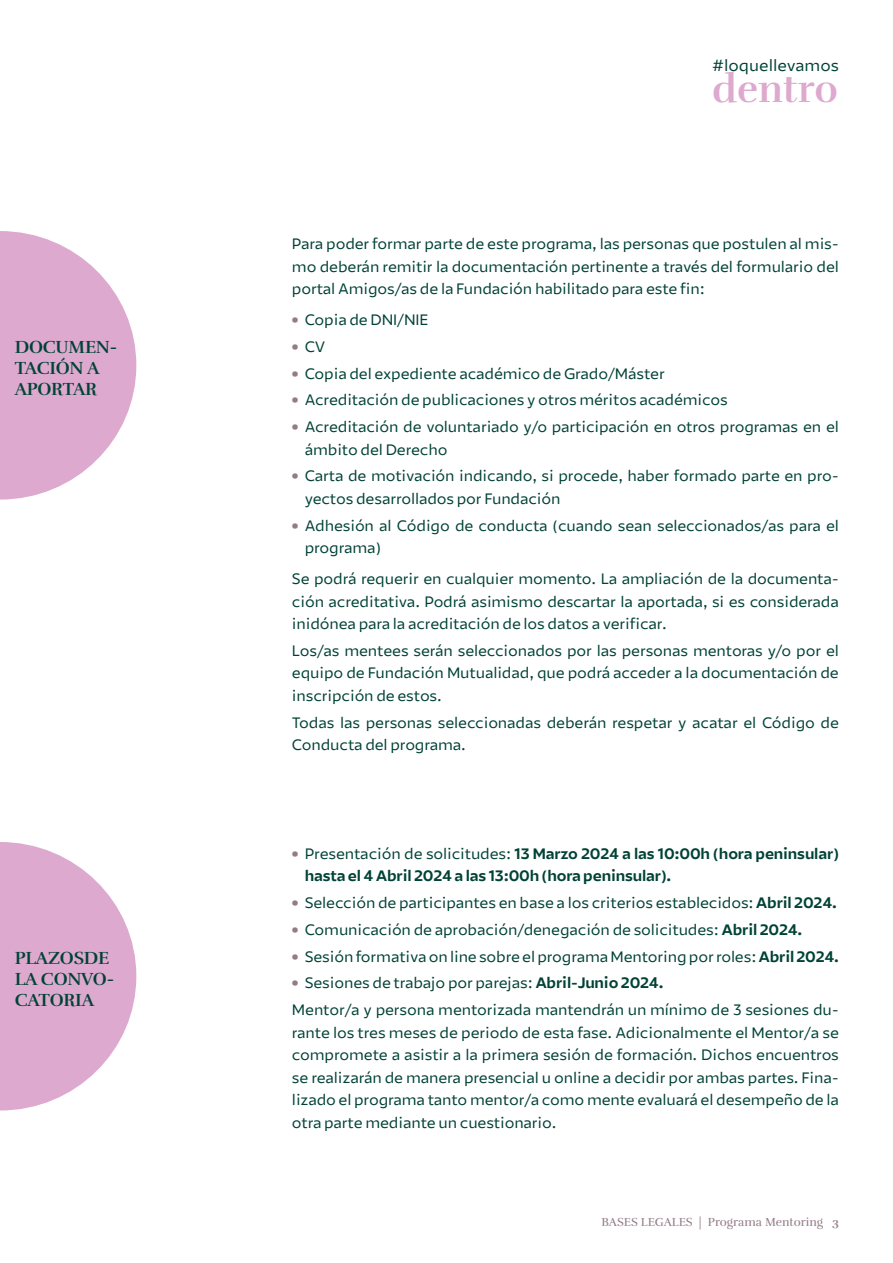
<style>
.page{position:relative;width:893px;height:1263px;background:#fff}
.page>*{position:absolute;margin:0;border:0;box-sizing:border-box;transform-origin:0 0}
.t1{font:700 39.3px "Rufina";color:#dda9ce}
.t2{font:700 18px/21px "Rufina";letter-spacing:-.01em;color:#004236}
.t3{font:15.9px "Mutualidad";color:#004236}
.t4{font:15px/22.5px "Mutualidad";letter-spacing:-.01em;color:#004236}
.t5{font:700 15px/22.5px "Mutualidad";letter-spacing:-.01em;color:#004236}
.t6{font:12px "Rufina";color:#947b89}
.s1{font-weight:900;color:#947b89}
.s2{font-weight:400}
.s3{font-weight:700}
</style>
<div class="page">
<svg style="left:0;top:231px;width:136px;height:269px"></svg>
<svg style="left:0;top:842px;width:136px;height:268px"></svg>
<p class="t2" style="left:15px;top:336px;width:104px">DOCUMEN-<br>TACIÓN A<br>APORTAR</p>
<p class="t2" style="left:15px;top:947px;width:101px">PLAZOSDE<br>LA CONVO-<br>CATORIA</p>
<p class="t3" style="left:712px;top:56px;width:128px">#loquellevamos</p>
<h1 class="t1" style="left:712px;top:65px;width:127px">dentro</h1>
<p class="t4" style="left:292px;top:232px;width:548px;text-align:justify">Para poder formar parte de este programa, las personas que postulen al mis&shy;mo deberán remitir la documentación pertinente a través del formulario del portal Amigos/as de la Fundación habilitado para este fin:</p>
<p class="t4" style="left:292px;top:309px;width:138px"><span class="s1">•</span> Copia de DNI/NIE</p>
<p class="t4" style="left:292px;top:335px;width:35px"><span class="s1">•</span> CV</p>
<p class="t4" style="left:292px;top:362px;width:374px"><span class="s1">•</span> Copia del expediente académico de Grado/Máster</p>
<p class="t4" style="left:292px;top:389px;width:437px"><span class="s1">•</span> Acreditación de publicaciones y otros méritos académicos</p>
<p class="t4" style="left:305px;top:415px;width:536px;text-indent:-13px"><span class="s1">•</span> Acreditación de voluntariado y/o participación en otros programas en el ámbito del Derecho</p>
<p class="t4" style="left:305px;top:465px;width:536px;text-indent:-13px"><span class="s1">•</span> Carta de motivación indicando, si procede, haber formado parte en pro&shy;yectos desarrollados por Fundación</p>
<p class="t4" style="left:305px;top:514px;width:536px;text-indent:-13px"><span class="s1">•</span> Adhesión al Código de conducta (cuando sean seleccionados/as para el programa)</p>
<p class="t4" style="left:292px;top:567px;width:548px;text-align:justify">Se podrá requerir en cualquier momento. La ampliación de la documenta&shy;ción acreditativa. Podrá asimismo descartar la aportada, si es considerada inidónea para la acreditación de los datos a verificar.</p>
<p class="t4" style="left:292px;top:639px;width:548px;text-align:justify">Los/as mentees serán seleccionados por las personas mentoras y/o por el equipo de Fundación Mutualidad, que podrá acceder a la documentación de inscripción de estos.</p>
<p class="t4" style="left:292px;top:711px;width:548px">Todas las personas seleccionadas deberán respetar y acatar el Código de<br>Conducta del programa.</p>
<p class="t5" style="left:305px;top:842px;width:536px;text-indent:-13px"><span class="s1">•</span> <span class="s2">Presentación de solicitudes:</span> 13 Marzo 2024 a las 10:00h (hora peninsular) hasta el 4 Abril 2024 a las 13:00h (hora peninsular).</p>
<p class="t4" style="left:292px;top:892px;width:546px"><span class="s1">•</span> Selección de participantes en base a los criterios establecidos: <span class="s3">Abril 2024.</span></p>
<p class="t4" style="left:292px;top:918px;width:512px"><span class="s1">•</span> Comunicación de aprobación/denegación de solicitudes: <span class="s3">Abril 2024.</span></p>
<p class="t4" style="left:292px;top:945px;width:548px"><span class="s1">•</span> Sesión formativa on line sobre el programa Mentoring por roles: <span class="s3">Abril 2024.</span></p>
<p class="t4" style="left:292px;top:970px;width:548px;line-height:26.7px"><span class="s1">•</span> Sesiones de trabajo por parejas: <span class="s3">Abril-Junio 2024.<br></span>Mentor/a y persona mentorizada mantendrán un mínimo de 3 sesiones du-</p>
<p class="t4" style="left:292px;top:1021px;width:548px;text-align:justify">rante los tres meses de periodo de esta fase. Adicionalmente el Mentor/a se compromete a asistir a la primera sesión de formación. Dichos encuentros se realizarán de manera presencial u online a decidir por ambas partes. Fina&shy;lizado el programa tanto mentor/a como mente evaluará el desempeño de la otra parte mediante un cuestionario.</p>
<p class="t6" style="left:601px;top:1214px;width:239px">BASES LEGALES | Programa Mentoring <span class="s3">3</span></p>
</div>
